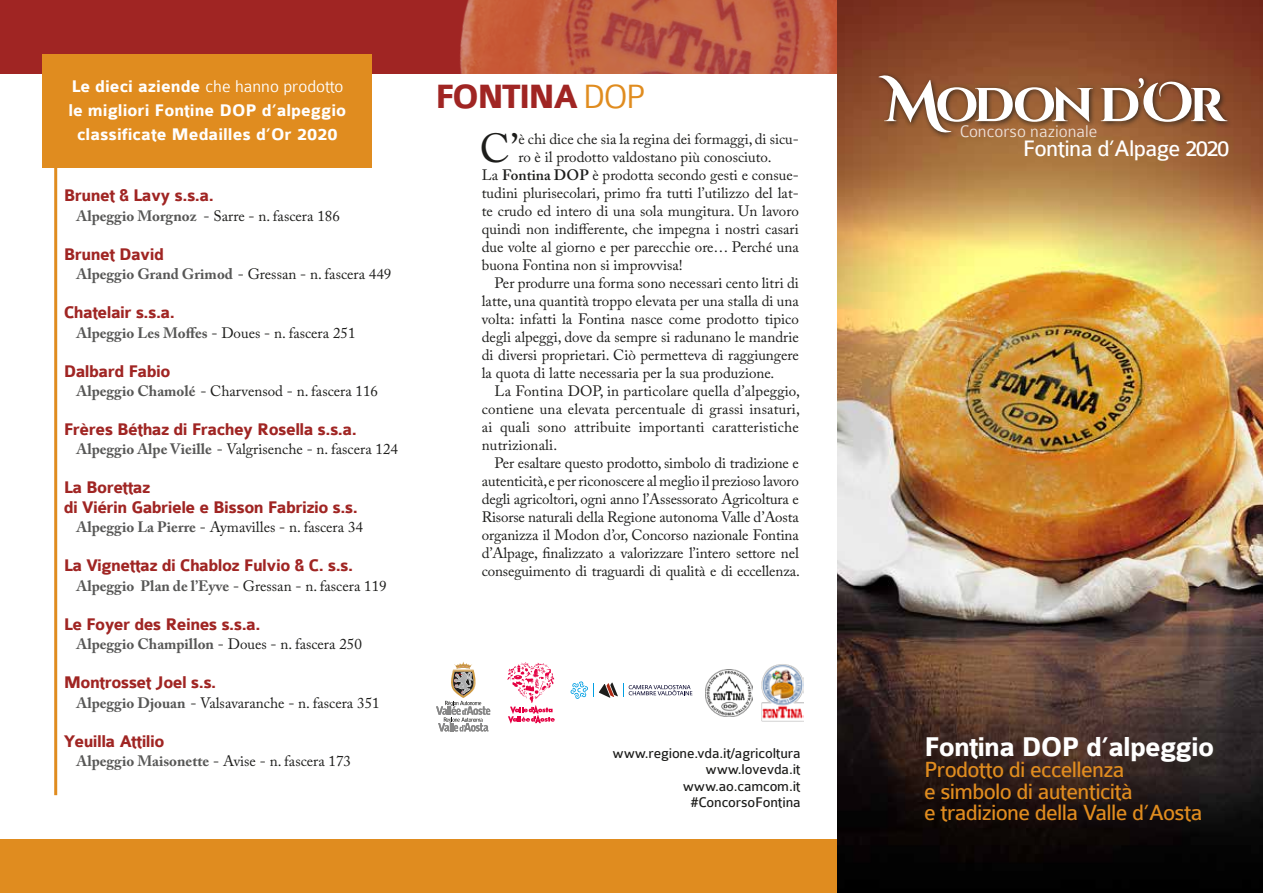
<style>
.page{position:relative;width:1263px;height:893px;background:#fff}
.page>*{position:absolute;margin:0;border:0;box-sizing:border-box;transform-origin:0 0}
.t1{font:700 55.2px "Cinzel";color:#fff}
.t2{font:40.35px "Adobe Caslon Pro";color:#1d1d1b}
.t3{font:700 36px "Colaborate";letter-spacing:-.06em;color:#a02523}
.t4{font:700 28.95px "Colaborate";letter-spacing:-.03em;color:#fff}
.t5{font:23.85px "Colaborate";letter-spacing:-.03em;color:#fff}
.t6{font:23.4px/21.1px "Colaborate";letter-spacing:-.03em;color:#e08c1f}
.t7{font:700 18px/19.5px "Colaborate";letter-spacing:-.03em;color:#a02523}
.t8{font:700 18px/24px "Colaborate";color:#fff;text-align:center}
.t9{font:300 18px "Colaborate";color:#fff}
.t10{font:15px "Adobe Caslon Pro";color:#1d1d1b}
.t11{font:15px/16.2px "Colaborate";letter-spacing:-.01em;color:#1d1d1b;text-align:right}
.s1{font-weight:300}
.s2{font-weight:700;color:#575756}
.s3{font-weight:300;color:#e08c1f}
.s4{font-weight:600}
.s5{font-family:"Cinzel Decorative";font-size:57.75px}
.s6{font-family:"Cinzel Decorative";font-weight:400}
.s7{font-family:"Cinzel Decorative"}
</style>
<div class="page">
<div style="left:0;top:840px;width:1263px;height:53px;background:#e08c1f"></div>
<div style="left:0;top:0;width:1263px;height:74px;background:#a02523"></div>
<img style="left:460px;top:0;width:378px;height:74px">
<img style="left:838px;top:0;width:425px;height:893px">
<div style="left:876px;top:72px;width:358px;height:67px;background:#1d1d1b;opacity:.75"></div>
<svg style="left:436px;top:662px;width:54px;height:69px"></svg>
<img style="left:706px;top:670px;width:46px;height:46px">
<img style="left:761px;top:664px;width:43px;height:58px">
<div style="left:43px;top:54px;width:329px;height:114px;background:#e08c1f"></div>
<hr style="left:54px;top:164px;width:3px;height:631px;background:#e08c1f">
<svg style="left:507px;top:662px;width:48px;height:62px"></svg>
<svg style="left:570px;top:681px;width:122px;height:18px"></svg>
<p class="t8" style="left:68px;top:75px;width:279px">Le dieci aziende <span class="s1">che hanno prodotto </span>le migliori Fontine DOP d’alpeggio classificate Medailles d’Or 2020</p>
<p class="t7" style="left:64px;top:186px;width:152px">Brunet &amp; Lavy s.s.a.</p>
<p class="t10" style="left:77px;top:207px;width:265px"><span class="s2">Alpeggio Morgnoz</span> - Sarre - n. fascera 186</p>
<p class="t7" style="left:64px;top:245px;width:102px">Brunet David</p>
<p class="t10" style="left:77px;top:265px;width:316px"><span class="s2">Alpeggio Grand Grimod</span> - Gressan - n. fascera 449</p>
<p class="t7" style="left:64px;top:303px;width:113px">Chatelair s.s.a.</p>
<p class="t10" style="left:77px;top:324px;width:280px"><span class="s2">Alpeggio Les Moffes</span> - Doues - n. fascera 251</p>
<p class="t7" style="left:64px;top:362px;width:108px">Dalbard Fabio</p>
<p class="t10" style="left:77px;top:382px;width:303px"><span class="s2">Alpeggio Chamolé</span> - Charvensod - n. fascera 116</p>
<p class="t7" style="left:64px;top:420px;width:295px">Frères Béthaz di Frachey Rosella s.s.a.</p>
<p class="t10" style="left:77px;top:440px;width:323px"><span class="s2">Alpeggio Alpe Vieille</span> - Valgrisenche - n. fascera 124</p>
<p class="t7" style="left:64px;top:478px;width:296px">La Borettaz<br>di Viérin Gabriele e Bisson Fabrizio s.s.</p>
<p class="t10" style="left:77px;top:518px;width:288px"><span class="s2">Alpeggio La Pierre</span> - Aymavilles - n. fascera 34</p>
<p class="t7" style="left:64px;top:556px;width:291px">La Vignettaz di Chabloz Fulvio &amp; C. s.s.</p>
<p class="t10" style="left:77px;top:577px;width:312px"><span class="s2">Alpeggio Plan de l’Eyve</span> - Gressan - n. fascera 119</p>
<p class="t7" style="left:64px;top:615px;width:198px">Le Foyer des Reines s.s.a.</p>
<p class="t10" style="left:77px;top:635px;width:287px"><span class="s2">Alpeggio Champillon</span> - Doues - n. fascera 250</p>
<p class="t7" style="left:64px;top:673px;width:154px">Montrosset Joel s.s.</p>
<p class="t10" style="left:77px;top:694px;width:305px"><span class="s2">Alpeggio Djouan</span> - Valsavaranche - n. fascera 351</p>
<p class="t7" style="left:64px;top:732px;width:102px">Yeuilla Attilio</p>
<p class="t10" style="left:77px;top:752px;width:276px"><span class="s2">Alpeggio Maisonette</span> - Avise - n. fascera 173</p>
<h3 class="t3" style="left:435px;top:78px;width:212px">FONTINA <span class="s3">DOP</span></h3>
<h2 class="t2" style="left:480px;top:125px;width:40px">C’</h2>
<p class="t10" style="left:518px;top:130px;width:282px">è chi dice che sia la regina dei formaggi, di sicu-</p>
<p class="t10" style="left:518px;top:148px;width:255px">ro è il prodotto valdostano più conosciuto.</p>
<p class="t10" style="left:482px;top:166px;width:319px">La <span class="s4">Fontina DOP</span> è prodotta secondo gesti e consue-</p>
<p class="t10" style="left:482px;top:184px;width:319px">tudini plurisecolari, primo fra tutti l’utilizzo del lat-</p>
<p class="t10" style="left:482px;top:202px;width:319px">te crudo ed intero di una sola mungitura. Un lavoro</p>
<p class="t10" style="left:482px;top:220px;width:318px">quindi non indifferente, che impegna i nostri casari</p>
<p class="t10" style="left:482px;top:238px;width:318px">due volte al giorno e per parecchie ore… Perché una</p>
<p class="t10" style="left:482px;top:256px;width:202px">buona Fontina non si improvvisa!</p>
<p class="t10" style="left:495px;top:274px;width:306px">Per produrre una forma sono necessari cento litri di</p>
<p class="t10" style="left:482px;top:292px;width:319px">latte, una quantità troppo elevata per una stalla di una</p>
<p class="t10" style="left:482px;top:310px;width:318px">volta: infatti la Fontina nasce come prodotto tipico</p>
<p class="t10" style="left:482px;top:328px;width:319px">degli alpeggi, dove da sempre si radunano le mandrie</p>
<p class="t10" style="left:482px;top:346px;width:319px">di diversi proprietari. Ciò permetteva di raggiungere</p>
<p class="t10" style="left:482px;top:364px;width:294px">la quota di latte necessaria per la sua produzione.</p>
<p class="t10" style="left:495px;top:382px;width:307px">La Fontina DOP, in particolare quella d’alpeggio,</p>
<p class="t10" style="left:482px;top:400px;width:320px">contiene una elevata percentuale di grassi insaturi,</p>
<p class="t10" style="left:482px;top:418px;width:318px">ai quali sono attribuite importanti caratteristiche</p>
<p class="t10" style="left:482px;top:436px;width:77px">nutrizionali.</p>
<p class="t10" style="left:495px;top:454px;width:306px">Per esaltare questo prodotto, simbolo di tradizione e</p>
<p class="t10" style="left:482px;top:472px;width:319px">autenticità, e per riconoscere al meglio il prezioso lavoro</p>
<p class="t10" style="left:482px;top:490px;width:318px">degli agricoltori, ogni anno l’Assessorato Agricoltura e</p>
<p class="t10" style="left:482px;top:508px;width:318px">Risorse naturali della Regione autonoma Valle d’Aosta</p>
<p class="t10" style="left:482px;top:526px;width:318px">organizza il Modon d’or, Concorso nazionale Fontina</p>
<p class="t10" style="left:482px;top:544px;width:318px">d’Alpage, finalizzato a valorizzare l’intero settore nel</p>
<p class="t10" style="left:482px;top:562px;width:320px">conseguimento di traguardi di qualità e di eccellenza.</p>
<p class="t11" style="left:612px;top:746px;width:190px">www.regione.vda.it/agricoltura www.lovevda.it www.ao.camcom.it #ConcorsoFontina</p>
<h1 class="t1" style="left:884px;top:69px;width:342px"><span class="s5">M</span>ODON D<span class="s6">’</span><span class="s7">O</span>R</h1>
<p class="t9" style="left:959px;top:122px;width:140px">Concorso nazionale</p>
<h3 class="t5" style="left:1023px;top:136px;width:208px">Fontina d’Alpage 2020</h3>
<h3 class="t4" style="left:924px;top:732px;width:292px">Fontina DOP d’alpeggio</h3>
<h3 class="t6" style="left:924px;top:760px;width:280px">Prodotto di eccellenza<br>e simbolo di autenticità<br>e tradizione della Valle d’Aosta</h3>
</div>
